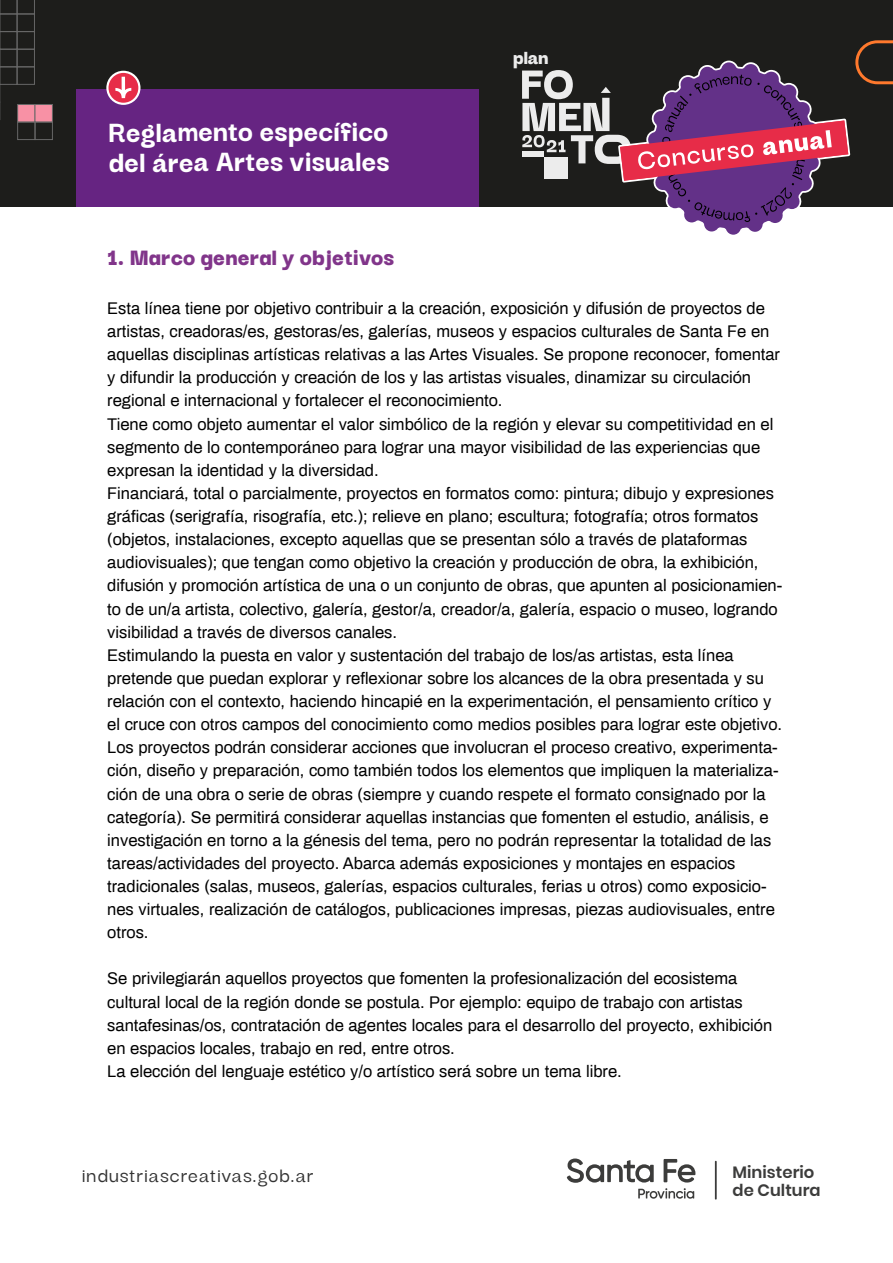
<style>
.page{position:relative;width:893px;height:1263px;background:#fff}
.page>*{position:absolute;margin:0;border:0;box-sizing:border-box;transform-origin:0 0}
.t1{font:800 31.5px/30.2px "Darker Grotesque";letter-spacing:-.005em;color:#fff}
.t2{font:900 25.5px "Darker Grotesque";color:#81358a}
.t3{font:500 22.05px "Darker Grotesque";letter-spacing:.04em;color:#333}
.t4{font:900 21.6px "Darker Grotesque";color:#ececec}
.t5{font:16.5px/23.1px "Archivo";color:#000}
.t6{font:600 16.5px/18px "Poppins";letter-spacing:-.005em;color:#3c3c3b}
</style>
<div class="page">
<div style="left:0;top:0;width:893px;height:206px;background:#1d1d1b"></div>
<div style="left:76px;top:89px;width:403px;height:118px;background:#662482"></div>
<svg style="left:567px;top:1158px;width:128px;height:41px"></svg>
<hr style="left:715px;top:1161px;width:2px;height:38px;background:#3c3c3b">
<svg style="left:106px;top:71px;width:35px;height:34px"></svg>
<div style="left:17px;top:122px;width:18px;height:18px;border:1px solid #666"></div>
<svg style="left:17px;top:120px;width:18px;height:2px"></svg>
<div style="left:35px;top:122px;width:18px;height:18px;border:1px solid #666"></div>
<div style="left:35px;top:104px;width:18px;height:18px;background:#f891a5;border:1px solid #666"></div>
<svg style="left:0;top:0;width:35px;height:120px"></svg>
<svg style="left:522px;top:40px;width:371px;height:195px"></svg>
<h1 class="t1" style="left:108px;top:114px;width:283px">Reglamento específico del área Artes visuales</h1>
<h3 class="t4" style="left:513px;top:41px;width:37px">plan</h3>
<h2 class="t2" style="left:107px;top:238px;width:289px">1. Marco general y objetivos</h2>
<p class="t5" style="left:107px;top:296px;width:677px">Esta línea tiene por objetivo contribuir a la creación, exposición y difusión de proyectos de artistas, creadoras/es, gestoras/es, galerías, museos y espacios culturales de Santa Fe en aquellas disciplinas artísticas relativas a las Artes Visuales. Se propone reconocer, fomentar y difundir la producción y creación de los y las artistas visuales, dinamizar su circulación regional e internacional y fortalecer el reconocimiento.<br>Tiene como objeto aumentar el valor simbólico de la región y elevar su competitividad en el segmento de lo contemporáneo para lograr una mayor visibilidad de las experiencias que expresan la identidad y la diversidad.<br>Financiará, total o parcialmente, proyectos en formatos como: pintura; dibujo y expresiones gráficas (serigrafía, risografía, etc.); relieve en plano; escultura; fotografía; otros formatos (objetos, instalaciones, excepto aquellas que se presentan sólo a través de plataformas audiovisuales); que tengan como objetivo la creación y producción de obra, la exhibición, difusión y promoción artística de una o un conjunto de obras, que apunten al posicionamien&shy;to de un/a artista, colectivo, galería, gestor/a, creador/a, galería, espacio o museo, logrando visibilidad a través de diversos canales.<br>Estimulando la puesta en valor y sustentación del trabajo de los/as artistas, esta línea pretende que puedan explorar y reflexionar sobre los alcances de la obra presentada y su relación con el contexto, haciendo hincapié en la experimentación, el pensamiento crítico y el cruce con otros campos del conocimiento como medios posibles para lograr este objetivo.<br>Los proyectos podrán considerar acciones que involucran el proceso creativo, experimenta&shy;ción, diseño y preparación, como también todos los elementos que impliquen la materializa&shy;ción de una obra o serie de obras (siempre y cuando respete el formato consignado por la categoría). Se permitirá considerar aquellas instancias que fomenten el estudio, análisis, e investigación en torno a la génesis del tema, pero no podrán representar la totalidad de las tareas/actividades del proyecto. Abarca además exposiciones y montajes en espacios tradicionales (salas, museos, galerías, espacios culturales, ferias u otros) como exposicio&shy;nes virtuales, realización de catálogos, publicaciones impresas, piezas audiovisuales, entre otros.</p>
<p class="t5" style="left:107px;top:966px;width:666px">Se privilegiarán aquellos proyectos que fomenten la profesionalización del ecosistema cultural local de la región donde se postula. Por ejemplo: equipo de trabajo con artistas santafesinas/os, contratación de agentes locales para el desarrollo del proyecto, exhibición en espacios locales, trabajo en red, entre otros.<br>La elección del lenguaje estético y/o artístico será sobre un tema libre.</p>
<h3 class="t3" style="left:82px;top:1158px;width:233px">industriascreativas.gob.ar</h3>
<p class="t6" style="left:732px;top:1163px;width:90px">Ministerio de Cultura</p>
</div>
